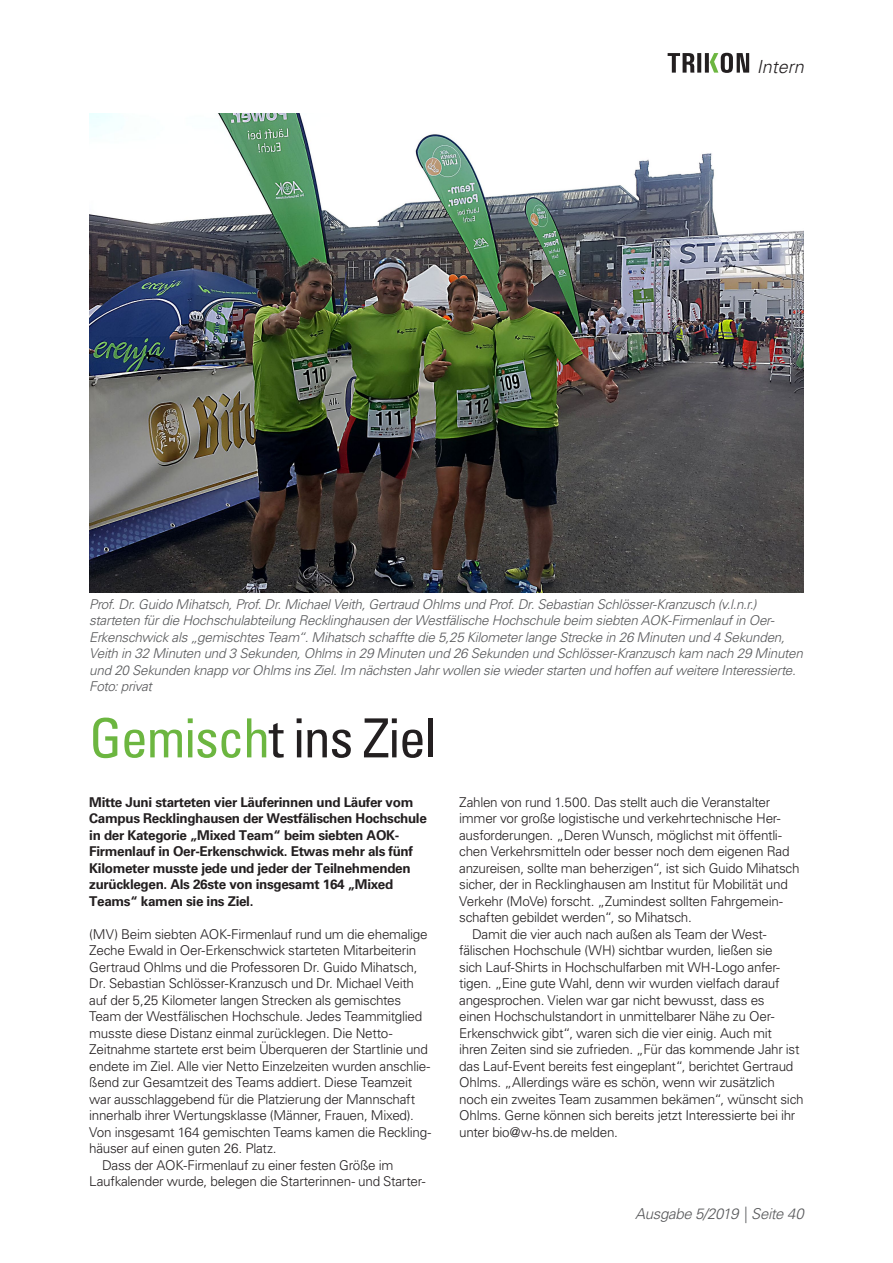
<style>
.page{position:relative;width:893px;height:1263px;background:#fff}
.page>*{position:absolute;margin:0;border:0;box-sizing:border-box;transform-origin:0 0}
.t1{font:condensed 54px "Univers LT Std";letter-spacing:-.025em;color:#231f20}
.t2{font:italic 300 18px "Univers LT Std";color:#231f20}
.t3{font:italic 300 15px "Univers LT Std";letter-spacing:-.025em;color:#57585a}
.t4{font:300 13.5px "Univers LT Std";letter-spacing:-.02em;color:#231f20}
.t5{font:italic 300 13.5px/16.5px "Univers LT Std";letter-spacing:-.02em;color:#57585a}
.t6{font:700 13.5px/16.5px "Univers LT Std";letter-spacing:-.025em;color:#231f20}
.s1{color:#6cb640}
</style>
<div class="page">
<svg style="left:668px;top:53px;width:81px;height:20px"></svg>
<img style="left:89px;top:114px;width:715px;height:478px">
<h2 class="t2" style="left:757px;top:56px;width:49px">Intern</h2>
<p class="t5" style="left:89px;top:596px;width:715px">Prof. Dr. Guido Mihatsch, Prof. Dr. Michael Veith, Gertraud Ohlms und Prof. Dr. Sebastian Schlösser-Kranzusch (v.l.n.r.) starteten für die Hochschulabteilung Recklinghausen der Westfälische Hochschule beim siebten AOK-Firmenlauf in Oer-Erkenschwick als „gemischtes Team“. Mihatsch schaffte die 5,25 Kilometer lange Strecke in 26 Minuten und 4 Sekunden, Veith in 32 Minuten und 3 Sekunden, Ohlms in 29 Minuten und 26 Sekunden und Schlösser-Kranzusch kam nach 29 Minuten und 20 Sekunden knapp vor Ohlms ins Ziel. Im nächsten Jahr wollen sie wieder starten und hoffen auf weitere Interessierte.<br>Foto: privat</p>
<h1 class="t1" style="left:89px;top:704px;width:349px"><span class="s1">Gemisch</span>t ins Ziel</h1>
<p class="t6" style="left:89px;top:794px;width:339px">Mitte Juni starteten vier Läuferinnen und Läufer vom Campus Recklinghausen der Westfälischen Hochschule in der Kategorie „Mixed Team“ beim siebten AOK-Firmenlauf in Oer-Erkenschwick. Etwas mehr als fünf Kilometer musste jede und jeder der Teilnehmenden zurücklegen. Als 26ste von insgesamt 164 „Mixed Teams“ kamen sie ins Ziel.</p>
<p class="t4" style="left:89px;top:926px;width:340px">(MV) Beim siebten AOK-Firmenlauf rund um die ehemalige</p>
<p class="t4" style="left:89px;top:942px;width:328px">Zeche Ewald in Oer-Erkenschwick starteten Mitarbeiterin</p>
<p class="t4" style="left:89px;top:959px;width:330px">Gertraud Ohlms und die Professoren Dr. Guido Mihatsch,</p>
<p class="t4" style="left:89px;top:975px;width:326px">Dr. Sebastian Schlösser-Kranzusch und Dr. Michael Veith</p>
<p class="t4" style="left:89px;top:992px;width:313px">auf der 5,25 Kilometer langen Strecken als gemischtes</p>
<p class="t4" style="left:89px;top:1008px;width:334px">Team der Westfälischen Hochschule. Jedes Teammitglied</p>
<p class="t4" style="left:89px;top:1025px;width:305px">musste diese Distanz einmal zurücklegen. Die Netto-</p>
<p class="t4" style="left:89px;top:1041px;width:340px">Zeitnahme startete erst beim Überqueren der Startlinie und</p>
<p class="t4" style="left:89px;top:1058px;width:342px">endete im Ziel. Alle vier Netto Einzelzeiten wurden anschlie-</p>
<p class="t4" style="left:89px;top:1074px;width:325px">ßend zur Gesamtzeit des Teams addiert. Diese Teamzeit</p>
<p class="t4" style="left:89px;top:1091px;width:327px">war ausschlaggebend für die Platzierung der Mannschaft</p>
<p class="t4" style="left:89px;top:1107px;width:326px">innerhalb ihrer Wertungsklasse (Männer, Frauen, Mixed).</p>
<p class="t4" style="left:89px;top:1124px;width:344px">Von insgesamt 164 gemischten Teams kamen die Reckling-</p>
<p class="t4" style="left:89px;top:1140px;width:189px">häuser auf einen guten 26. Platz.</p>
<p class="t4" style="left:102px;top:1157px;width:293px">Dass der AOK-Firmenlauf zu einer festen Größe im</p>
<p class="t4" style="left:89px;top:1173px;width:338px">Laufkalender wurde, belegen die Starterinnen- und Starter-</p>
<p class="t4" style="left:459px;top:794px;width:312px">Zahlen von rund 1.500. Das stellt auch die Veranstalter</p>
<p class="t4" style="left:459px;top:810px;width:323px">immer vor große logistische und verkehrtechnische Her-</p>
<p class="t4" style="left:459px;top:827px;width:324px">ausforderungen. „Deren Wunsch, möglichst mit öffentli-</p>
<p class="t4" style="left:459px;top:843px;width:332px">chen Verkehrsmitteln oder besser noch dem eigenen Rad</p>
<p class="t4" style="left:459px;top:860px;width:342px">anzureisen, sollte man beherzigen“, ist sich Guido Mihatsch</p>
<p class="t4" style="left:459px;top:876px;width:330px">sicher, der in Recklinghausen am Institut für Mobilität und</p>
<p class="t4" style="left:459px;top:893px;width:325px">Verkehr (MoVe) forscht. „Zumindest sollten Fahrgemein-</p>
<p class="t4" style="left:459px;top:909px;width:234px">schaften gebildet werden“, so Mihatsch.</p>
<p class="t4" style="left:472px;top:926px;width:296px">Damit die vier auch nach außen als Team der West-</p>
<p class="t4" style="left:459px;top:942px;width:315px">fälischen Hochschule (WH) sichtbar wurden, ließen sie</p>
<p class="t4" style="left:459px;top:959px;width:322px">sich Lauf-Shirts in Hochschulfarben mit WH-Logo anfer-</p>
<p class="t4" style="left:459px;top:975px;width:322px">tigen. „Eine gute Wahl, denn wir wurden vielfach darauf</p>
<p class="t4" style="left:459px;top:992px;width:307px">angesprochen. Vielen war gar nicht bewusst, dass es</p>
<p class="t4" style="left:459px;top:1008px;width:317px">einen Hochschulstandort in unmittelbarer Nähe zu Oer-</p>
<p class="t4" style="left:459px;top:1025px;width:314px">Erkenschwick gibt“, waren sich die vier einig. Auch mit</p>
<p class="t4" style="left:459px;top:1041px;width:342px">ihren Zeiten sind sie zufrieden. „Für das kommende Jahr ist</p>
<p class="t4" style="left:459px;top:1058px;width:336px">das Lauf-Event bereits fest eingeplant“, berichtet Gertraud</p>
<p class="t4" style="left:459px;top:1074px;width:317px">Ohlms. „Allerdings wäre es schön, wenn wir zusätzlich</p>
<p class="t4" style="left:459px;top:1091px;width:346px">noch ein zweites Team zusammen bekämen“, wünscht sich</p>
<p class="t4" style="left:459px;top:1107px;width:338px">Ohlms. Gerne können sich bereits jetzt Interessierte bei ihr</p>
<p class="t4" style="left:459px;top:1124px;width:160px">unter bio@w-hs.de melden.</p>
<p class="t3" style="left:635px;top:1205px;width:170px">Ausgabe 5/2019 | Seite 40</p>
</div>
